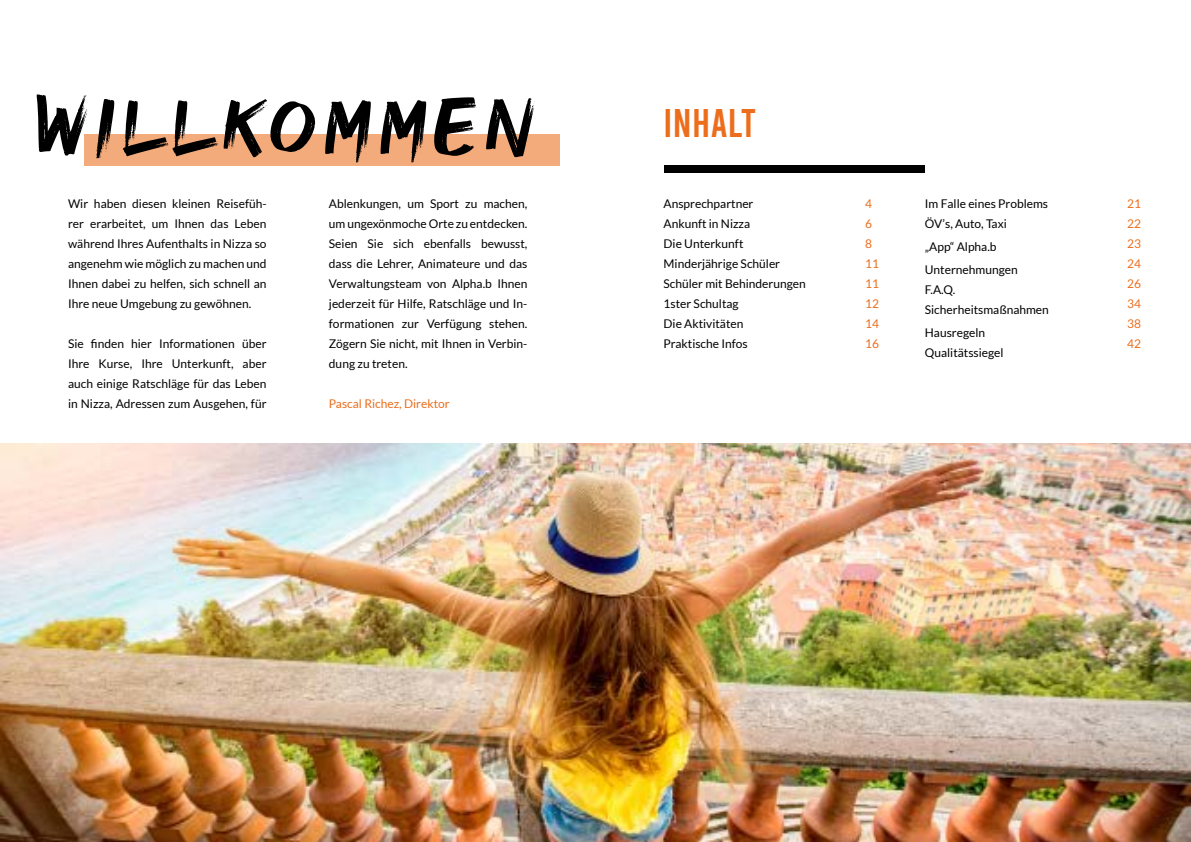
<style>
.page{position:relative;width:1191px;height:842px;background:#fff}
.page>*{position:absolute;margin:0;border:0;box-sizing:border-box;transform-origin:0 0}
.t1{font:80px "GOODBRUSH";letter-spacing:.1em;color:#000}
.t2{font:40px "Bebas";letter-spacing:.01em;color:#ec6e1d}
.t3{font:12px/20px "Lato";color:#000}
.t4{font:12px/20px "Lato";color:#ec6e1d;text-align:justify}
</style>
<div class="page">
<img style="left:0;top:444px;width:1191px;height:398px">
<div style="left:663px;top:166px;width:261px;height:7px;background:#000"></div>
<div style="left:84px;top:135px;width:475px;height:31px;background:#f4ab7c"></div>
<h1 class="t1" style="left:36px;top:81px;width:501px">WILLKOMMEN</h1>
<p class="t3" style="left:68px;top:194px;width:200px;text-align:justify">Wir haben diesen kleinen Reisefüh&shy;rer erarbeitet, um Ihnen das Leben während Ihres Aufenthalts in Nizza so angenehm wie möglich zu machen und Ihnen dabei zu helfen, sich schnell an Ihre neue Umgebung zu gewöhnen.</p>
<p class="t3" style="left:68px;top:334px;width:200px;text-align:justify">Sie finden hier Informationen über Ihre Kurse, Ihre Unterkunft, aber auch einige Ratschläge für das Leben in Nizza, Adressen zum Ausgehen, für</p>
<p class="t3" style="left:329px;top:194px;width:200px;text-align:justify">Ablenkungen, um Sport zu machen, um ungexönmoche Orte zu entdecken.<br>Seien Sie sich ebenfalls bewusst, dass die Lehrer, Animateure und das Verwaltungsteam von Alpha.b Ihnen jederzeit für Hilfe, Ratschläge und In&shy;formationen zur Verfügung stehen.<br>Zögern Sie nicht, mit Ihnen in Verbin&shy;dung zu treten.</p>
<p class="t4" style="left:329px;top:394px;width:122px">Pascal Richez, Direktor</p>
<h2 class="t2" style="left:663px;top:103px;width:94px">Inhalt</h2>
<p class="t3" style="left:663px;top:194px;width:144px">Ansprechpartner<br>Ankunft in Nizza<br>Die Unterkunft<br>Minderjährige Schüler<br>Schüler mit Behinderungen<br>1ster Schultag<br>Die Aktivitäten<br>Praktische Infos</p>
<p class="t3" style="left:925px;top:194px;width:125px">Im Falle eines Problems<br>ÖV’s, Auto, Taxi</p>
<p class="t4" style="left:865px;top:194px;width:15px;text-align:left">4<br>6<br>8<br>11<br>11<br>12<br>14<br>16</p>
<p class="t3" style="left:925px;top:235px;width:94px;line-height:23px">„App“ Alpha.b<br>Unternehmungen</p>
<p class="t3" style="left:925px;top:280px;width:126px">F.A.Q.<br>Sicherheitsmaßnahmen</p>
<p class="t3" style="left:925px;top:323px;width:80px">Hausregeln<br>Qualitätssiegel</p>
<p class="t4" style="left:1127px;top:194px;width:15px">21<br>22<br>23<br>24<br>26<br>34<br>38<br>42</p>
</div>
